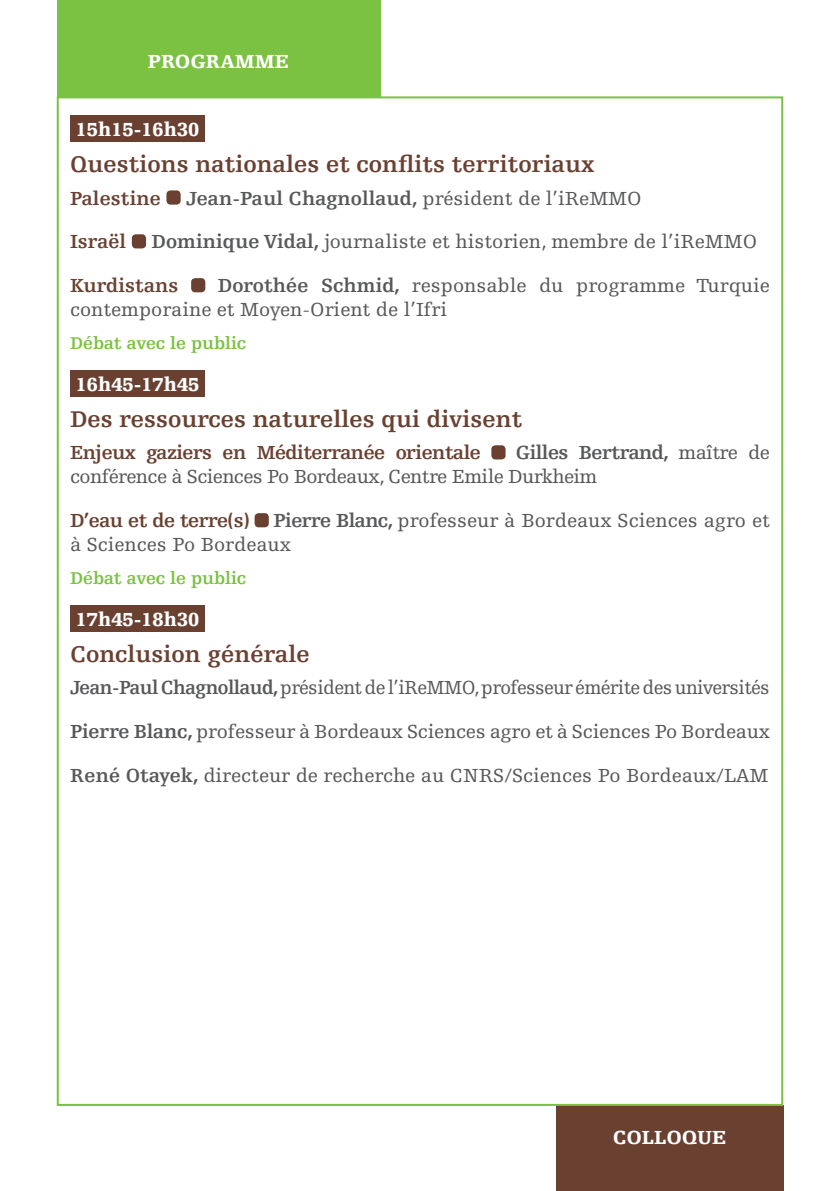
<style>
.page{position:relative;width:840px;height:1191px;background:#fff}
.page>*{position:absolute;margin:0;border:0;box-sizing:border-box;transform-origin:0 0}
.t1{font:700 24px "Egyptienne F";color:#6a4031}
.t2{font:20px/24px "Egyptienne F";color:#57585a}
.t3{font:20px/43.8px "Egyptienne F";color:#57585a;text-align:justify;scale:.96 1}
.t4{font:20px/24px "Egyptienne F";letter-spacing:-.03em;color:#57585a}
.t5{font:900 20px "Egyptienne F";color:#fff}
.t6{font:700 20px "Egyptienne F";letter-spacing:-.03em;color:#6a4031}
.t7{font:700 20px "Egyptienne F";color:#57585a}
.t8{font:700 20px "Egyptienne F";color:#6a4031}
.t9{font:700 18px "Egyptienne F";color:#7bc142}
.s1{font-weight:400}
.s2{font-weight:700}
.s3{font-weight:700;color:#6a4031}
</style>
<div class="page">
<div style="left:57px;top:0;width:323px;height:96px;background:#7bc142"></div>
<div style="left:556px;top:1106px;width:226px;height:85px;background:#6a4031"></div>
<div style="left:70px;top:115px;width:135px;height:27px;background:#6a4031"></div>
<div style="left:166px;top:190px;width:14px;height:15px;background:#6a4031;border-radius:4px"></div>
<div style="left:132px;top:234px;width:14px;height:14px;background:#6a4031;border-radius:4px"></div>
<div style="left:191px;top:278px;width:14px;height:14px;background:#6a4031;border-radius:4px"></div>
<div style="left:70px;top:370px;width:135px;height:26px;background:#6a4031"></div>
<div style="left:491px;top:445px;width:14px;height:14px;background:#6a4031;border-radius:4px"></div>
<div style="left:254px;top:513px;width:14px;height:14px;background:#6a4031;border-radius:4px"></div>
<div style="left:70px;top:605px;width:135px;height:26px;background:#6a4031"></div>
<p class="t5" style="left:148px;top:50px;width:143px">PROGRAMME</p>
<p class="t5" style="left:76px;top:118px;width:125px">15h15-16h30</p>
<p class="t1" style="left:70px;top:151px;width:525px">Questions nationales et conflits territoriaux</p>
<p class="t8" style="left:70px;top:187px;width:92px">Palestine</p>
<p class="t7" style="left:186px;top:187px;width:456px">Jean-Paul Chagnollaud, <span class="s1">président de l’iReMMO</span></p>
<p class="t6" style="left:70px;top:231px;width:58px">Israël</p>
<p class="t2" style="left:70px;top:220px;width:688px;line-height:43.8px;text-indent:81px"><span class="s2">Dominique Vidal,</span> journaliste et historien, membre de l’iReMMO<br><span class="s3">Kurdistans</span></p>
<p class="t2" style="left:70px;top:274px;width:700px;text-indent:148px"><span class="s2">Dorothée Schmid,</span> responsable du programme Turquie contemporaine et Moyen-Orient de l’Ifri</p>
<p class="t9" style="left:70px;top:333px;width:178px">Débat avec le public</p>
<p class="t5" style="left:76px;top:373px;width:125px">16h45-17h45</p>
<p class="t1" style="left:70px;top:406px;width:453px">Des ressources naturelles qui divisent</p>
<p class="t6" style="left:70px;top:442px;width:412px">Enjeux gaziers en Méditerranée orientale</p>
<p class="t4" style="left:70px;top:441px;width:700px;text-indent:445px"><span class="s2">Gilles Bertrand,</span> maître de conférence à Sciences Po Bordeaux, Centre Emile Durkheim</p>
<p class="t2" style="left:70px;top:509px;width:700px"><span class="s3">D’eau et de terre(s)</span> <span class="s2">Pierre Blanc,</span> professeur à Bordeaux Sciences agro et à Sciences Po Bordeaux</p>
<p class="t9" style="left:70px;top:568px;width:178px">Débat avec le public</p>
<p class="t5" style="left:76px;top:608px;width:125px">17h45-18h30</p>
<p class="t1" style="left:70px;top:641px;width:241px">Conclusion générale</p>
<p class="t3" style="left:70px;top:666px;width:730px"><span class="s2">Jean-Paul Chagnollaud,</span> président de l’iReMMO, professeur émérite des universités <span class="s2">Pierre Blanc,</span> professeur à Bordeaux Sciences agro et à Sciences Po Bordeaux <span class="s2">René Otayek,</span> directeur de recherche au CNRS/Sciences Po Bordeaux/LAM</p>
<p class="t5" style="left:612px;top:1125px;width:115px">COLLOQUE</p>
</div>
